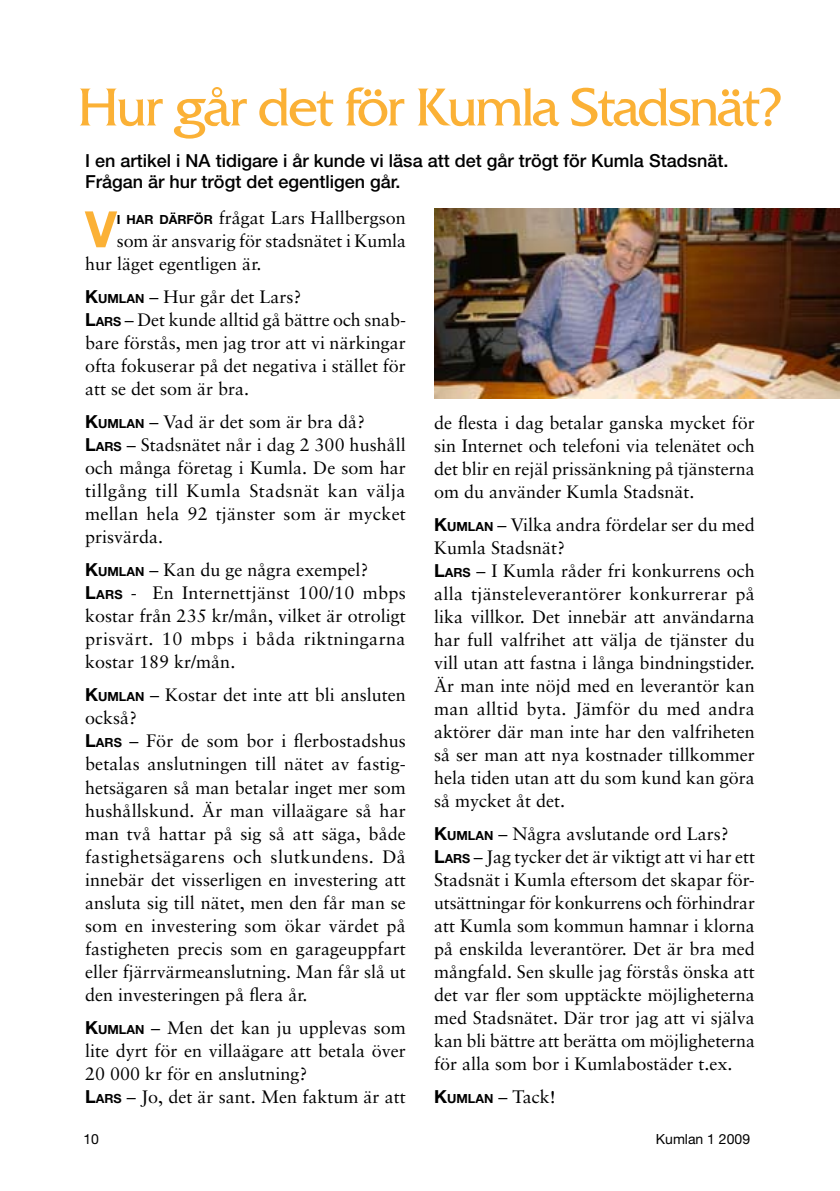
<style>
.page{position:relative;width:840px;height:1191px;background:#fff}
.page>*{position:absolute;margin:0;border:0;box-sizing:border-box;transform-origin:0 0}
.t1{font:56px "Friz Quadrata";letter-spacing:-.04em;color:#fbb136}
.t2{font:700 50.2px "Helvetica Neue";color:#fbb136}
.t3{font:18px/23px "Sabon";color:#000}
.t4{font:500 18px/21px "Helvetica Neue";color:#000}
.t5{font:14px "Helvetica Neue";color:#000}
.s1{font-family:"Helvetica Neue";font-weight:700;font-size:12.6px}
.s2{font-family:"Helvetica Neue";font-weight:700}
</style>
<div class="page">
<img style="left:434px;top:208px;width:405px;height:190px">
<h1 class="t1" style="left:78px;top:76px;width:707px">Hur går det för Kumla Stadsnät?</h1>
<p class="t4" style="left:85px;top:149px;width:644px">I en artikel i NA tidigare i år kunde vi läsa att det går trögt för Kumla Stadsnät.<br>Frågan är hur trögt det egentligen går.</p>
<h2 class="t2" style="left:85px;top:198px;width:33px">V</h2>
<p class="t3" style="left:117px;top:206px;width:290px"><span class="s1">I HAR DÄRFÖR</span> frågat Lars Hallbergson</p>
<p class="t3" style="left:117px;top:229px;width:290px">som är ansvarig för stadsnätet i Kumla</p>
<p class="t3" style="left:85px;top:252px;width:178px">hur läget egentligen är.</p>
<p class="t3" style="left:85px;top:285px;width:322px"><span class="s2">K</span><span class="s1">UMLAN</span> – Hur går det Lars?<br><span class="s2">L</span><span class="s1">ARS</span> – Det kunde alltid gå bättre och snab&shy;bare förstås, men jag tror att vi närkingar ofta fokuserar på det negativa i stället för att se det som är bra.</p>
<p class="t3" style="left:85px;top:410px;width:322px"><span class="s2">K</span><span class="s1">UMLAN</span> – Vad är det som är bra då?<br><span class="s2">L</span><span class="s1">ARS</span> – Stadsnätet når i dag 2 300 hushåll och många företag i Kumla. De som har tillgång till Kumla Stadsnät kan välja mellan hela 92 tjänster som är mycket prisvärda.</p>
<p class="t3" style="left:85px;top:558px;width:322px"><span class="s2">K</span><span class="s1">UMLAN</span> – Kan du ge några exempel?<br><span class="s2">L</span><span class="s1">ARS</span> - En Internettjänst 100/10 mbps kostar från 235 kr/mån, vilket är otroligt prisvärt. 10 mbps i båda riktningarna kostar 189 kr/mån.</p>
<p class="t3" style="left:85px;top:683px;width:322px"><span class="s2">K</span><span class="s1">UMLAN</span> – Kostar det inte att bli ansluten också?<br><span class="s2">L</span><span class="s1">ARS</span> – För de som bor i flerbostadshus betalas anslutningen till nätet av fastig&shy;hetsägaren så man betalar inget mer som hushållskund. Är man villaägare så har man två hattar på sig så att säga, både fastighetsägarens och slutkundens. Då innebär det visserligen en investering att ansluta sig till nätet, men den får man se som en investering som ökar värdet på fastigheten precis som en garageuppfart eller fjärrvärmeanslutning. Man får slå ut den investeringen på flera år.</p>
<p class="t3" style="left:85px;top:1015px;width:322px"><span class="s2">K</span><span class="s1">UMLAN</span> – Men det kan ju upplevas som lite dyrt för en villaägare att betala över 20 000 kr för en anslutning?<br><span class="s2">L</span><span class="s1">ARS</span> – Jo, det är sant. Men faktum är att</p>
<p class="t3" style="left:434px;top:411px;width:322px;text-align:justify">de flesta i dag betalar ganska mycket för sin Internet och telefoni via telenätet och det blir en rejäl prissänkning på tjänsterna om du använder Kumla Stadsnät.</p>
<p class="t3" style="left:434px;top:513px;width:322px"><span class="s2">K</span><span class="s1">UMLAN</span> – Vilka andra fördelar ser du med Kumla Stadsnät?<br><span class="s2">L</span><span class="s1">ARS</span> – I Kumla råder fri konkurrens och alla tjänsteleverantörer konkurrerar på lika villkor. Det innebär att användarna har full valfrihet att välja de tjänster du vill utan att fastna i långa bindningstider.<br>Är man inte nöjd med en leverantör kan man alltid byta. Jämför du med andra aktörer där man inte har den valfriheten så ser man att nya kostnader tillkommer hela tiden utan att du som kund kan göra så mycket åt det.</p>
<p class="t3" style="left:434px;top:822px;width:322px"><span class="s2">K</span><span class="s1">UMLAN</span> – Några avslutande ord Lars?<br><span class="s2">L</span><span class="s1">ARS</span> – Jag tycker det är viktigt att vi har ett Stadsnät i Kumla eftersom det skapar för&shy;utsättningar för konkurrens och förhindrar att Kumla som kommun hamnar i klorna på enskilda leverantörer. Det är bra med mångfald. Sen skulle jag förstås önska att det var fler som upptäckte möjligheterna med Stadsnätet. Där tror jag att vi själva kan bli bättre att berätta om möjligheterna för alla som bor i Kumlabostäder t.ex.</p>
<p class="t3" style="left:434px;top:1085px;width:123px"><span class="s2">K</span><span class="s1">UMLAN</span> – Tack!</p>
<p class="t5" style="left:83px;top:1130px;width:17px">10</p>
<p class="t5" style="left:655px;top:1130px;width:96px">Kumlan 1 2009</p>
</div>
